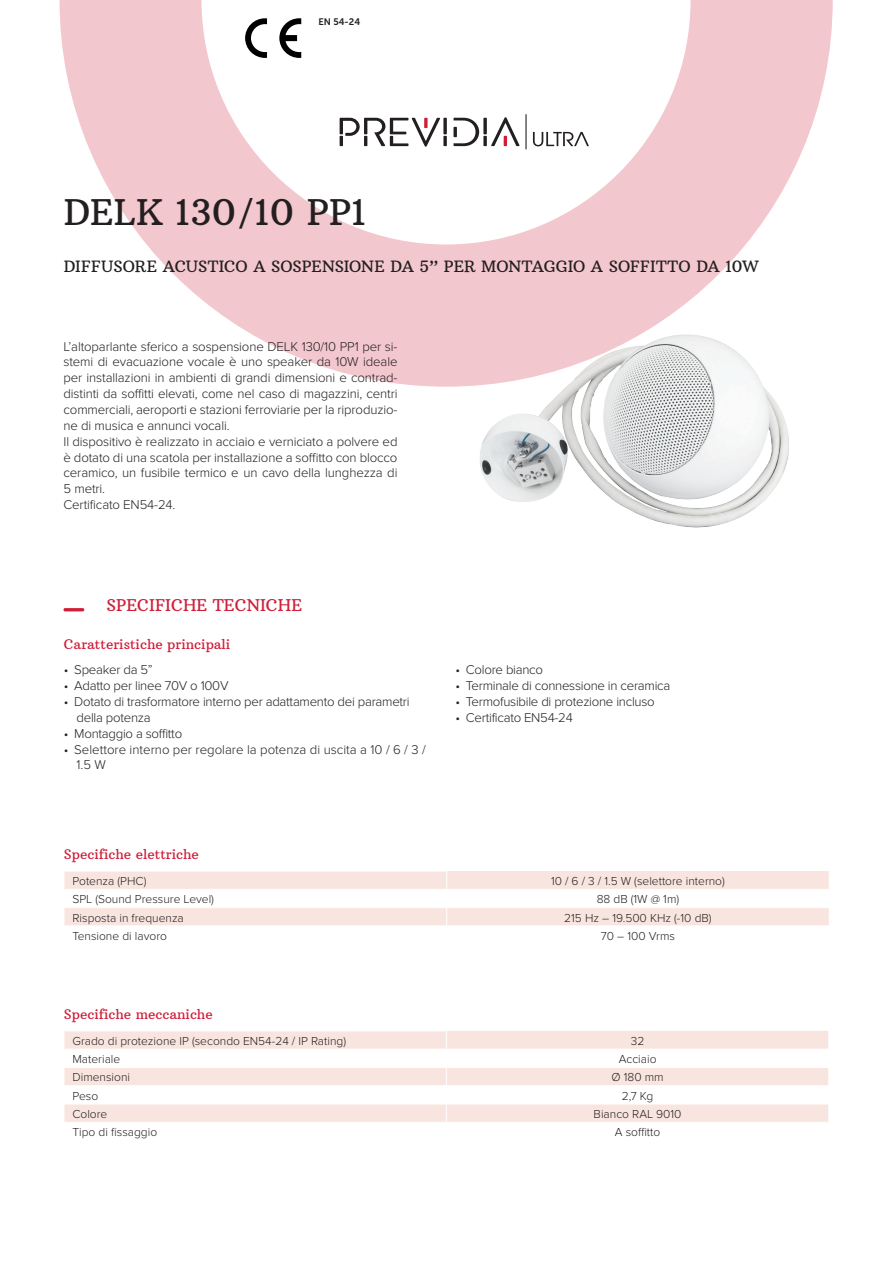
<style>
.page{position:relative;width:893px;height:1263px;background:#fff}
.page>*{position:absolute;margin:0;border:0;box-sizing:border-box;transform-origin:0 0}
.t1{font:36px "Arbutus Slab";color:#231f20}
.t2{font:16.5px "Arbutus Slab";color:#d01e39}
.t3{font:15.9px "Arbutus Slab";letter-spacing:-.005em;color:#231f20}
.t4{font:13.5px "Arbutus Slab";color:#d01e39}
.t5{font:300 13.2px/15.9px "Proxima Nova";letter-spacing:-.02em;color:#231f20;text-align:justify}
.t6{font:300 13.2px/15.9px "Proxima Nova";color:#231f20}
.t7{font:300 12px "Proxima Nova";color:#231f20}
.t8{font:9.45px "Museo Sans 700";color:#231f20}
</style>
<div class="page">
<svg style="left:60px;top:0;width:773px;height:387px"></svg>
<img style="left:455px;top:276px;width:374px;height:252px">
<svg style="left:64px;top:871px;width:765px;height:55px"></svg>
<hr style="left:64px;top:608px;width:20px;height:3px;background:#d01e39">
<svg style="left:65px;top:1031px;width:763px;height:91px;fill:#f9e5df"></svg>
<hr style="left:446px;top:1049px;width:383px;height:1px;background:#fff">
<hr style="left:446px;top:1067px;width:383px;height:1px;background:#fff">
<hr style="left:446px;top:1085px;width:383px;height:1px;background:#fff">
<hr style="left:446px;top:1104px;width:383px;height:1px;background:#fff">
<hr style="left:64px;top:1049px;width:382px;height:1px;background:#fff">
<hr style="left:64px;top:1067px;width:382px;height:1px;background:#fff">
<hr style="left:64px;top:1085px;width:382px;height:1px;background:#fff">
<hr style="left:64px;top:1104px;width:382px;height:1px;background:#fff">
<svg style="left:64px;top:1031px;width:1px;height:91px"></svg>
<svg style="left:446px;top:1031px;width:1px;height:91px"></svg>
<svg style="left:491px;top:117px;width:29px;height:29px"></svg>
<svg style="left:483px;top:136px;width:4px;height:10px"></svg>
<svg style="left:483px;top:118px;width:4px;height:16px"></svg>
<svg style="left:443px;top:136px;width:4px;height:10px"></svg>
<svg style="left:443px;top:118px;width:4px;height:16px"></svg>
<svg style="left:453px;top:118px;width:26px;height:28px"></svg>
<svg style="left:340px;top:118px;width:100px;height:29px"></svg>
<hr style="left:525px;top:114px;width:2px;height:35px;background:#231f20">
<svg style="left:533px;top:132px;width:56px;height:14px"></svg>
<svg style="left:245px;top:18px;width:22px;height:40px"></svg>
<svg style="left:279px;top:18px;width:22px;height:40px"></svg>
<p class="t8" style="left:318px;top:17px;width:43px">EN 54-24</p>
<p class="t1" style="left:64px;top:189px;width:304px">DELK 130/10 PP1</p>
<p class="t3" style="left:64px;top:257px;width:696px">DIFFUSORE ACUSTICO A SOSPENSIONE DA 5” PER MONTAGGIO A SOFFITTO DA 10W</p>
<p class="t5" style="left:64px;top:338px;width:335px">L’altoparlante sferico a sospensione DELK 130/10 PP1 per si&shy;stemi di evacuazione vocale è uno speaker da 10W ideale per installazioni in ambienti di grandi dimensioni e contrad&shy;distinti da soffitti elevati, come nel caso di magazzini, centri commerciali, aeroporti e stazioni ferroviarie per la riproduzio&shy;ne di musica e annunci vocali.</p>
<p class="t5" style="left:64px;top:433px;width:335px">Il dispositivo è realizzato in acciaio e verniciato a polvere ed è dotato di una scatola per installazione a soffitto con blocco ceramico, un fusibile termico e un cavo della lunghezza di 5 metri.</p>
<p class="t5" style="left:64px;top:497px;width:113px">Certificato EN54-24.</p>
<p class="t2" style="left:107px;top:595px;width:197px">SPECIFICHE TECNICHE</p>
<p class="t4" style="left:64px;top:635px;width:168px">Caratteristiche principali</p>
<p class="t5" style="left:64px;top:662px;width:90px">• Speaker da 5”</p>
<p class="t5" style="left:64px;top:678px;width:166px">• Adatto per linee 70V o 100V</p>
<p class="t5" style="left:77px;top:694px;width:335px;text-indent:-13px">• Dotato di trasformatore interno per adattamento dei parametri della potenza</p>
<p class="t5" style="left:64px;top:725px;width:120px">• Montaggio a soffitto</p>
<p class="t6" style="left:77px;top:741px;width:351px;text-indent:-13px">• Selettore interno per regolare la potenza di uscita a 10 / 6 / 3 /<br>1.5 W</p>
<p class="t5" style="left:455px;top:662px;width:89px">• Colore bianco</p>
<p class="t5" style="left:455px;top:678px;width:216px">• Terminale di connessione in ceramica</p>
<p class="t5" style="left:455px;top:694px;width:201px">• Termofusibile di protezione incluso</p>
<p class="t5" style="left:455px;top:710px;width:119px">• Certificato EN54-24</p>
<p class="t4" style="left:64px;top:846px;width:136px">Specifiche elettriche</p>
<p class="t7" style="left:72px;top:874px;width:75px">Potenza (PHC)</p>
<p class="t7" style="left:551px;top:874px;width:175px">10 / 6 / 3 / 1.5 W (selettore interno)</p>
<p class="t7" style="left:72px;top:892px;width:143px">SPL (Sound Pressure Level)</p>
<p class="t7" style="left:597px;top:892px;width:84px">88 dB (1W @ 1m)</p>
<p class="t7" style="left:72px;top:911px;width:113px">Risposta in frequenza</p>
<p class="t7" style="left:564px;top:911px;width:149px">215 Hz – 19.500 KHz (-10 dB)</p>
<p class="t7" style="left:72px;top:929px;width:96px">Tensione di lavoro</p>
<p class="t7" style="left:601px;top:929px;width:76px">70 – 100 Vrms</p>
<p class="t4" style="left:64px;top:1006px;width:150px">Specifiche meccaniche</p>
<p class="t7" style="left:72px;top:1034px;width:275px">Grado di protezione IP (secondo EN54-24 / IP Rating)</p>
<p class="t7" style="left:631px;top:1034px;width:15px">32</p>
<p class="t7" style="left:72px;top:1052px;width:49px">Materiale</p>
<p class="t7" style="left:619px;top:1052px;width:39px">Acciaio</p>
<p class="t7" style="left:72px;top:1070px;width:59px">Dimensioni</p>
<p class="t7" style="left:611px;top:1070px;width:54px">Ø 180 mm</p>
<p class="t7" style="left:72px;top:1089px;width:27px">Peso</p>
<p class="t7" style="left:622px;top:1089px;width:33px">2,7 Kg</p>
<p class="t7" style="left:72px;top:1107px;width:36px">Colore</p>
<p class="t7" style="left:594px;top:1107px;width:89px">Bianco RAL 9010</p>
<p class="t7" style="left:72px;top:1125px;width:86px">Tipo di fissaggio</p>
<p class="t7" style="left:615px;top:1125px;width:47px">A soffitto</p>
</div>
